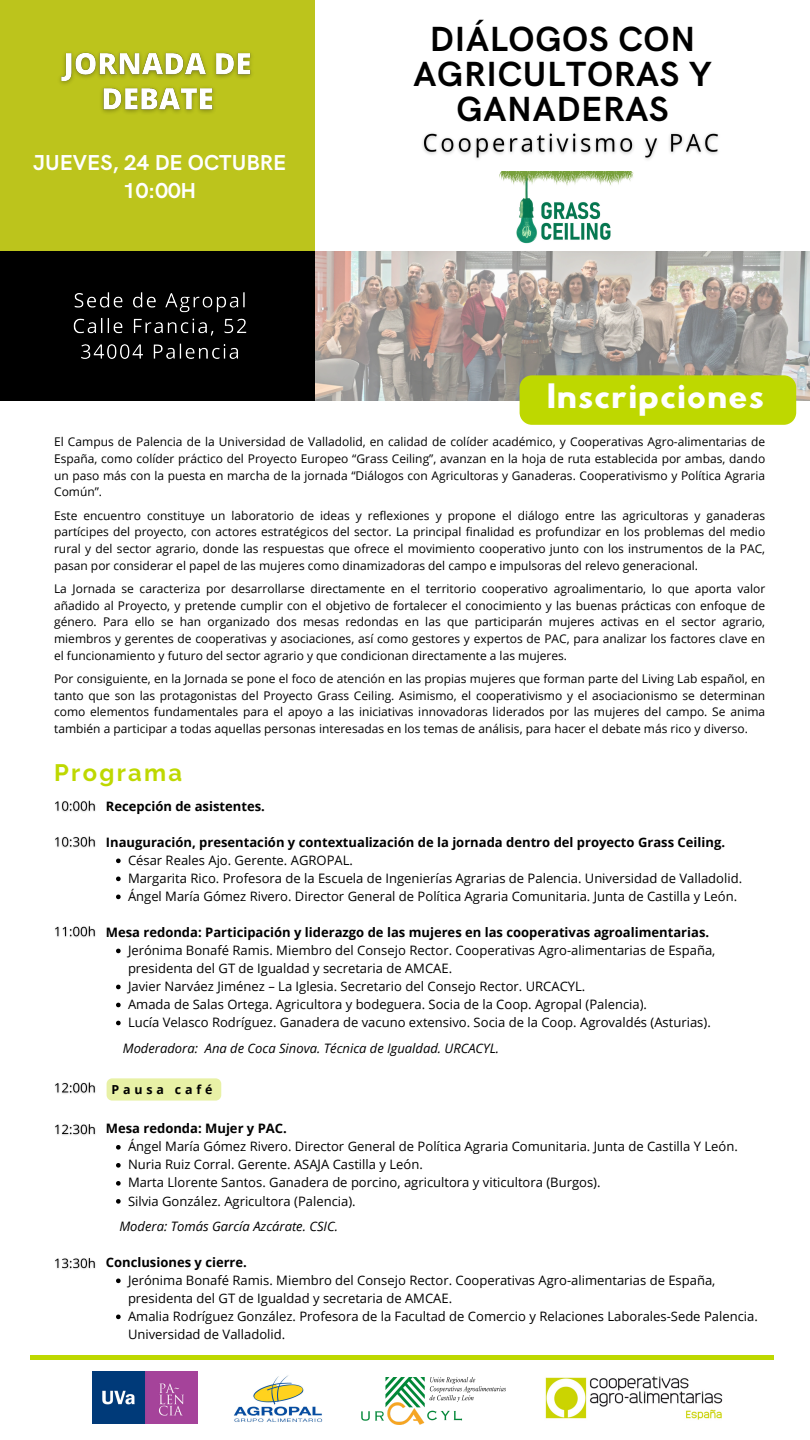
<style>
.page{position:relative;width:810px;height:1440px;background:#fff}
.page>*{position:absolute;margin:0;border:0;box-sizing:border-box;transform-origin:0 0}
.t1{font:700 35px/35px "HK Grotesk";letter-spacing:.02em;color:#000;text-align:center}
.t2{font:29.9px "Hussar Bd";color:#fff}
.t3{font:700 23.7px "Raleway";letter-spacing:.1em;color:#bed800}
.t4{font:700 21.7px/27.8px "HK Grotesk";color:#fff;text-align:center}
.t5{font:13px/18px "Open Sans";color:#000}
.t6{font:700 13px "Open Sans";color:#000}
.t7{font:italic 13px "Open Sans";color:#000}
.t8{font:700 12.4px "Open Sans";letter-spacing:.31em;color:#000}
.t9{font:12px/16.7px "Open Sans";color:#000;text-align:justify}
</style>
<div class="page">
<img style="left:315px;top:251px;width:495px;height:150px">
<div style="left:0;top:0;width:315px;height:256px;background:#bcc41c"></div>
<div style="left:0;top:251px;width:315px;height:150px;background:#000"></div>
<img style="left:499px;top:171px;width:135px;height:73px">
<svg style="left:116px;top:859px;width:5px;height:4px"></svg>
<svg style="left:116px;top:877px;width:5px;height:4px"></svg>
<svg style="left:116px;top:895px;width:5px;height:4px"></svg>
<svg style="left:116px;top:949px;width:5px;height:4px"></svg>
<svg style="left:116px;top:985px;width:5px;height:4px"></svg>
<svg style="left:116px;top:1003px;width:5px;height:4px"></svg>
<svg style="left:116px;top:1021px;width:5px;height:4px"></svg>
<svg style="left:116px;top:1145px;width:5px;height:5px"></svg>
<svg style="left:116px;top:1163px;width:5px;height:5px"></svg>
<svg style="left:116px;top:1181px;width:5px;height:5px"></svg>
<svg style="left:116px;top:1199px;width:5px;height:5px"></svg>
<svg style="left:116px;top:1279px;width:5px;height:4px"></svg>
<svg style="left:116px;top:1315px;width:5px;height:4px"></svg>
<img style="left:60px;top:52px;width:192px;height:61px">
<img style="left:55px;top:800px;width:41px;height:470px">
<img style="left:73px;top:292px;width:174px;height:67px">
<img style="left:422px;top:133px;width:297px;height:27px">
<svg style="left:107px;top:1078px;width:114px;height:23px;background:#e8f1a9"></svg>
<div style="left:520px;top:375px;width:276px;height:50px;background:#bed800"></div>
<div style="left:30px;top:1355px;width:744px;height:5px;background:#bed800"></div>
<img style="left:545px;top:1376px;width:178px;height:44px">
<img style="left:362px;top:1378px;width:144px;height:46px">
<img style="left:234px;top:1375px;width:89px;height:47px">
<img style="left:93px;top:1371px;width:105px;height:53px">
<p class="t4" style="left:33px;top:150px;width:255px">JUEVES, 24 DE OCTUBRE<br>10:00H</p>
<p class="t1" style="left:414px;top:23px;width:300px">DIÁLOGOS CON<br>AGRICULTORAS Y<br>GANADERAS</p>
<p class="t2" style="left:546px;top:381px;width:219px">Inscripciones</p>
<p class="t9" style="left:54px;top:433px;width:713px">El Campus de Palencia de la Universidad de Valladolid, en calidad de colíder académico, y Cooperativas Agro-alimentarias de España, como colíder práctico del Proyecto Europeo “Grass Ceiling”, avanzan en la hoja de ruta establecida por ambas, dando un paso más con la puesta en marcha de la jornada “Diálogos con Agricultoras y Ganaderas. Cooperativismo y Política Agraria Común”.</p>
<p class="t9" style="left:54px;top:507px;width:713px">Este encuentro constituye un laboratorio de ideas y reflexiones y propone el diálogo entre las agricultoras y ganaderas partícipes del proyecto, con actores estratégicos del sector. La principal finalidad es profundizar en los problemas del medio rural y del sector agrario, donde las respuestas que ofrece el movimiento cooperativo junto con los instrumentos de la PAC, pasan por considerar el papel de las mujeres como dinamizadoras del campo e impulsoras del relevo generacional.</p>
<p class="t9" style="left:54px;top:580px;width:713px">La Jornada se caracteriza por desarrollarse directamente en el territorio cooperativo agroalimentario, lo que aporta valor añadido al Proyecto, y pretende cumplir con el objetivo de fortalecer el conocimiento y las buenas prácticas con enfoque de género. Para ello se han organizado dos mesas redondas en las que participarán mujeres activas en el sector agrario, miembros y gerentes de cooperativas y asociaciones, así como gestores y expertos de PAC, para analizar los factores clave en el funcionamiento y futuro del sector agrario y que condicionan directamente a las mujeres.</p>
<p class="t9" style="left:54px;top:670px;width:713px">Por consiguiente, en la Jornada se pone el foco de atención en las propias mujeres que forman parte del Living Lab español, en tanto que son las protagonistas del Proyecto Grass Ceiling. Asimismo, el cooperativismo y el asociacionismo se determinan como elementos fundamentales para el apoyo a las iniciativas innovadoras liderados por las mujeres del campo. Se anima también a participar a todas aquellas personas interesadas en los temas de análisis, para hacer el debate más rico y diverso.</p>
<p class="t3" style="left:54px;top:759px;width:130px">Programa</p>
<h1 class="t6" style="left:106px;top:797px;width:161px">Recepción de asistentes.</h1>
<p class="t6" style="left:106px;top:833px;width:621px">Inauguración, presentación y contextualización de la jornada dentro del proyecto Grass Ceiling.</p>
<p class="t5" style="left:128px;top:851px;width:226px">César Reales Ajo. Gerente. AGROPAL.</p>
<h3 class="t5" style="left:128px;top:869px;width:616px">Margarita Rico. Profesora de la Escuela de Ingenierías Agrarias de Palencia. Universidad de Valladolid.</h3>
<p class="t5" style="left:128px;top:887px;width:611px">Ángel María Gómez Rivero. Director General de Política Agraria Comunitaria. Junta de Castilla y León.</p>
<p class="t6" style="left:106px;top:923px;width:605px">Mesa redonda: Participación y liderazgo de las mujeres en las cooperativas agroalimentarias.</p>
<p class="t5" style="left:128px;top:941px;width:589px">Jerónima Bonafé Ramis. Miembro del Consejo Rector. Cooperativas Agro-alimentarias de España, presidenta del GT de Igualdad y secretaria de AMCAE.</p>
<p class="t5" style="left:128px;top:977px;width:459px">Javier Narváez Jiménez – La Iglesia. Secretario del Consejo Rector. URCACYL.</p>
<h5 class="t5" style="left:128px;top:995px;width:521px">Amada de Salas Ortega. Agricultora y bodeguera. Socia de la Coop. Agropal (Palencia).</h5>
<p class="t5" style="left:128px;top:1013px;width:584px">Lucía Velasco Rodríguez. Ganadera de vacuno extensivo. Socia de la Coop. Agrovaldés (Asturias).</p>
<p class="t7" style="left:123px;top:1039px;width:378px">Moderadora: Ana de Coca Sinova. Técnica de Igualdad. URCACYL.</p>
<p class="t8" style="left:112px;top:1081px;width:102px">Pausa café</p>
<p class="t6" style="left:106px;top:1120px;width:183px">Mesa redonda: Mujer y PAC.</p>
<p class="t5" style="left:128px;top:1137px;width:611px">Ángel María Gómez Rivero. Director General de Política Agraria Comunitaria. Junta de Castilla Y León.</p>
<p class="t5" style="left:128px;top:1155px;width:296px">Nuria Ruiz Corral. Gerente. ASAJA Castilla y León.</p>
<p class="t5" style="left:128px;top:1173px;width:474px">Marta Llorente Santos. Ganadera de porcino, agricultora y viticultora (Burgos).</p>
<p class="t5" style="left:128px;top:1191px;width:229px">Silvia González. Agricultora (Palencia).</p>
<p class="t7" style="left:119px;top:1217px;width:220px">Modera: Tomás García Azcárate. CSIC.</p>
<p class="t6" style="left:106px;top:1253px;width:143px">Conclusiones y cierre.</p>
<p class="t5" style="left:128px;top:1271px;width:589px">Jerónima Bonafé Ramis. Miembro del Consejo Rector. Cooperativas Agro-alimentarias de España, presidenta del GT de Igualdad y secretaria de AMCAE.</p>
<p class="t5" style="left:128px;top:1307px;width:631px">Amalia Rodríguez González. Profesora de la Facultad de Comercio y Relaciones Laborales-Sede Palencia.<br>Universidad de Valladolid.</p>
</div>
